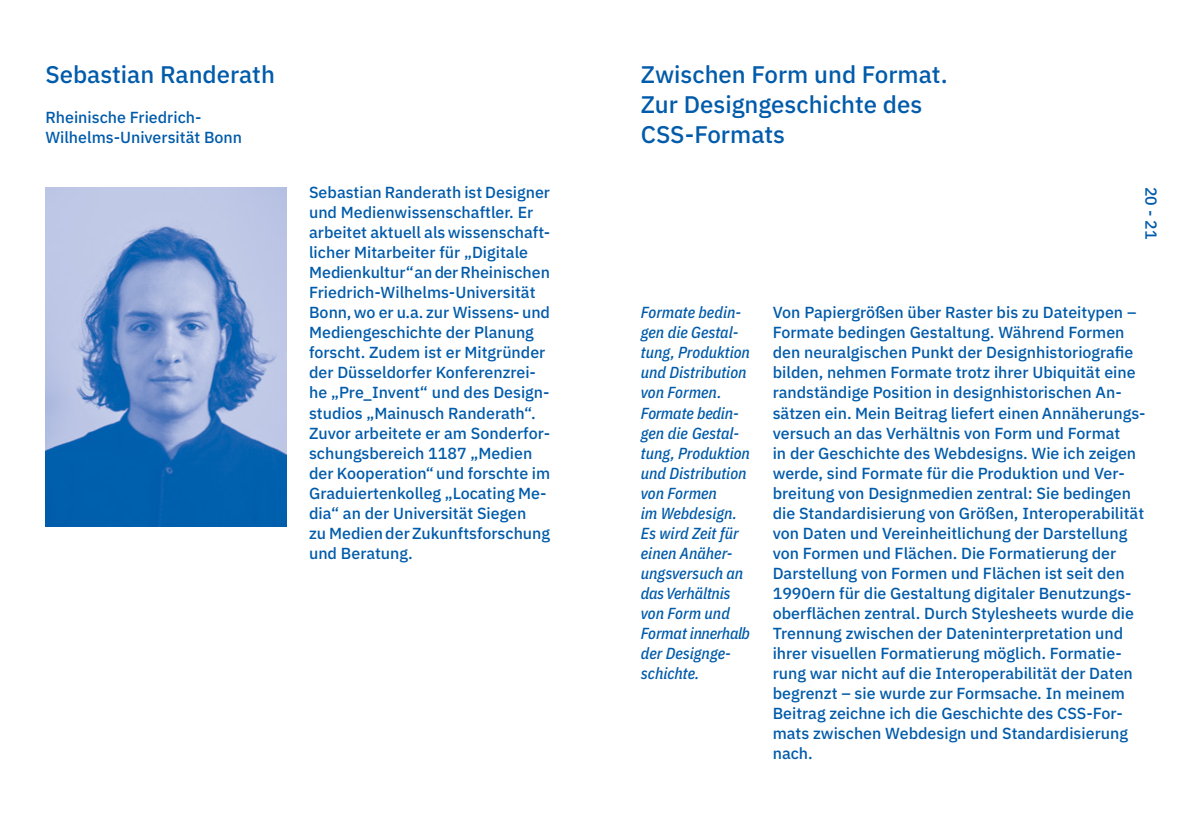
<style>
.page{position:relative;width:1191px;height:840px;background:#fff}
.page>*{position:absolute;margin:0;border:0;box-sizing:border-box;transform-origin:0 0}
.t1{font:24px/30px "IBM Plex Sans Medm";color:#005baa}
.t2{font:16px/20px "IBM Plex Sans Medm";color:#005baa}
.t3{font:italic 16px/20px "IBM Plex Sans Cond Medm";color:#005baa}
</style>
<div class="page">
<img style="left:45px;top:187px;width:241px;height:339px">
<h1 class="t1" style="left:45px;top:58px;width:231px">Sebastian Randerath</h1>
<p class="t2" style="left:45px;top:106px;width:198px">Rheinische Friedrich-<br>Wilhelms-Universität Bonn</p>
<p class="t2" style="left:309px;top:181px;width:242px">Sebastian Randerath ist Designer und Medienwissenschaftler. Er arbeitet aktuell als wissenschaft&shy;licher Mitarbeiter für „Digitale<br>Medienkultur“ an der Rheinischen<br>Friedrich-Wilhelms-Universität<br>Bonn, wo er u.a. zur Wissens- und<br>Mediengeschichte der Planung forscht. Zudem ist er Mitgründer der Düsseldorfer Konferenzrei&shy;he „Pre_Invent“ und des Design&shy;studios „Mainusch Randerath“.<br>Zuvor arbeitete er am Sonderfor&shy;schungsbereich 1187 „Medien der Kooperation“ und forschte im<br>Graduiertenkolleg „Locating Me&shy;dia“ an der Universität Siegen<br>zu Medien der Zukunftsforschung und Beratung.</p>
<h1 class="t1" style="left:641px;top:58px;width:308px">Zwischen Form und Format.<br>Zur Designgeschichte des<br>CSS-Formats</h1>
<p class="t2" style="left:1162px;top:187px;width:54px;rotate:90deg">20 - 21</p>
<p class="t3" style="left:641px;top:301px;width:111px">Formate bedin&shy;gen die Gestal&shy;tung, Produktion und Distribution von Formen.<br>Formate bedin&shy;gen die Gestal&shy;tung, Produktion und Distribution von Formen<br>im Webdesign.<br>Es wird Zeit für einen Anäher&shy;ungsversuch an das Verhältnis von Form und<br>Format innerhalb der Designge&shy;schichte.</p>
<p class="t2" style="left:772px;top:301px;width:374px">Von Papiergrößen über Raster bis zu Dateitypen – Formate bedingen Gestaltung. Während Formen den neuralgischen Punkt der Designhistoriografie bilden, nehmen Formate trotz ihrer Ubiquität eine randständige Position in designhistorischen An&shy;sätzen ein. Mein Beitrag liefert einen Annäherungs&shy;versuch an das Verhältnis von Form und Format<br>in der Geschichte des Webdesigns. Wie ich zeigen werde, sind Formate für die Produktion und Ver&shy;breitung von Designmedien zentral: Sie bedingen die Standardisierung von Größen, Interoperabilität von Daten und Vereinheitlichung der Darstellung von Formen und Flächen. Die Formatierung der Darstellung von Formen und Flächen ist seit den 1990ern für die Gestaltung digitaler Benutzungs&shy;oberflächen zentral. Durch Stylesheets wurde die Trennung zwischen der Dateninterpretation und ihrer visuellen Formatierung möglich. Formatie&shy;rung war nicht auf die Interoperabilität der Daten begrenzt – sie wurde zur Formsache. In meinem Beitrag zeichne ich die Geschichte des CSS-For&shy;mats zwischen Webdesign und Standardisierung nach.</p>
</div>
